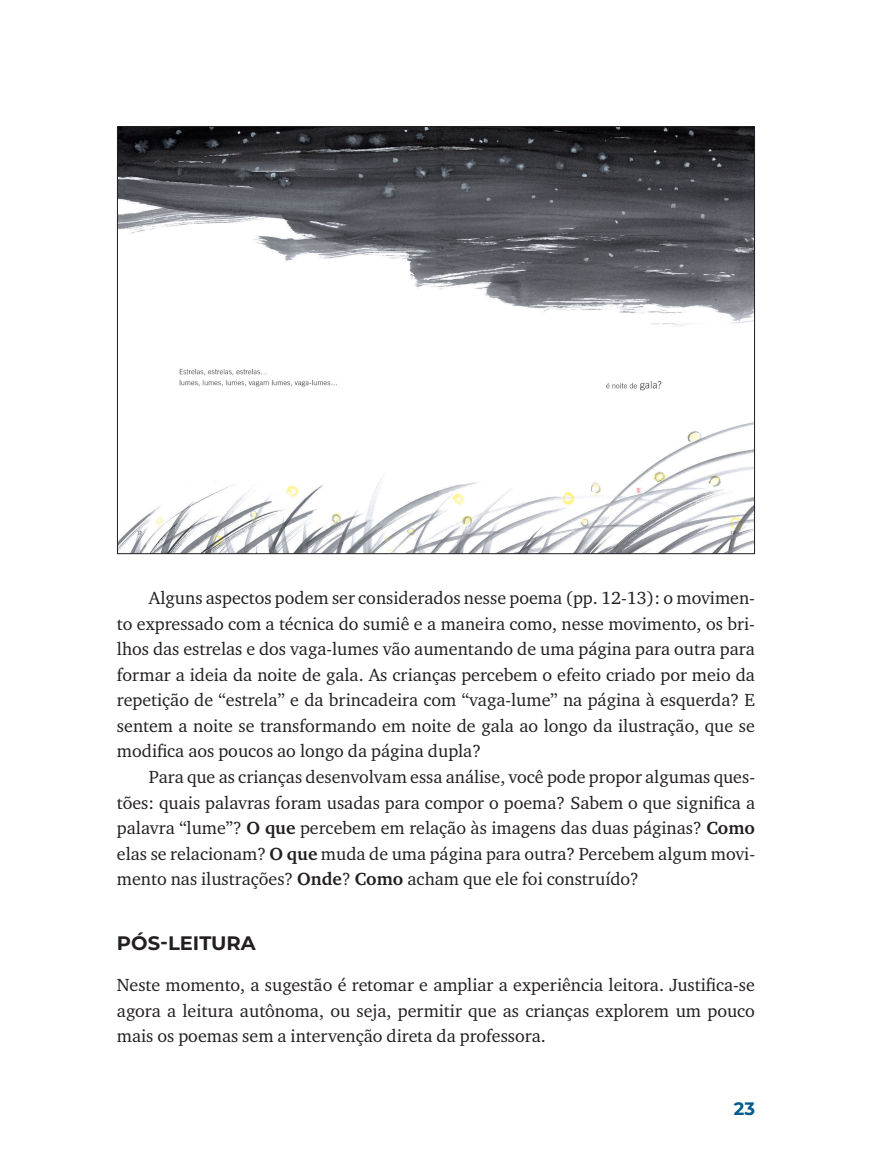
<style>
.page{position:relative;width:872px;height:1170px;background:#fff}
.page>*{position:absolute;margin:0;border:0;box-sizing:border-box;transform-origin:0 0}
.t1{font:700 19.5px "Montserrat";color:#231f20}
.t2{font:18px/25.5px "Charter ITC Std";color:#231f20;text-align:justify}
.t3{font:700 18px "Montserrat";color:#005c8e}
.s1{font-weight:700}
</style>
<div class="page">
<img style="left:119px;top:128px;width:634px;height:424px">
<p class="t2" style="left:117px;top:585px;width:639px;text-indent:32px">Alguns aspectos podem ser considerados nesse poema (pp. 12-13): o movimen&shy;to expressado com a técnica do sumiê e a maneira como, nesse movimento, os bri&shy;lhos das estrelas e dos vaga-lumes vão aumentando de uma página para outra para formar a ideia da noite de gala. As crianças percebem o efeito criado por meio da repetição de “estrela” e da brincadeira com “vaga-lume” na página à esquerda? E sentem a noite se transformando em noite de gala ao longo da ilustração, que se modifica aos poucos ao longo da página dupla?</p>
<p class="t2" style="left:117px;top:763px;width:639px;text-indent:32px">Para que as crianças desenvolvam essa análise, você pode propor algumas ques&shy;tões: quais palavras foram usadas para compor o poema? Sabem o que significa a palavra “lume”? <span class="s1">O que</span> percebem em relação às imagens das duas páginas? <span class="s1">Como </span>elas se relacionam? <span class="s1">O que</span> muda de uma página para outra? Percebem algum movi&shy;mento nas ilustrações? <span class="s1">Onde</span>? <span class="s1">Como</span> acham que ele foi construído?</p>
<p class="t1" style="left:117px;top:929px;width:140px">PÓS-LEITURA</p>
<p class="t2" style="left:117px;top:972px;width:639px">Neste momento, a sugestão é retomar e ampliar a experiência leitora. Justifica-se agora a leitura autônoma, ou seja, permitir que as crianças explorem um pouco mais os poemas sem a intervenção direta da professora.</p>
<p class="t3" style="left:733px;top:1095px;width:23px">23</p>
</div>
